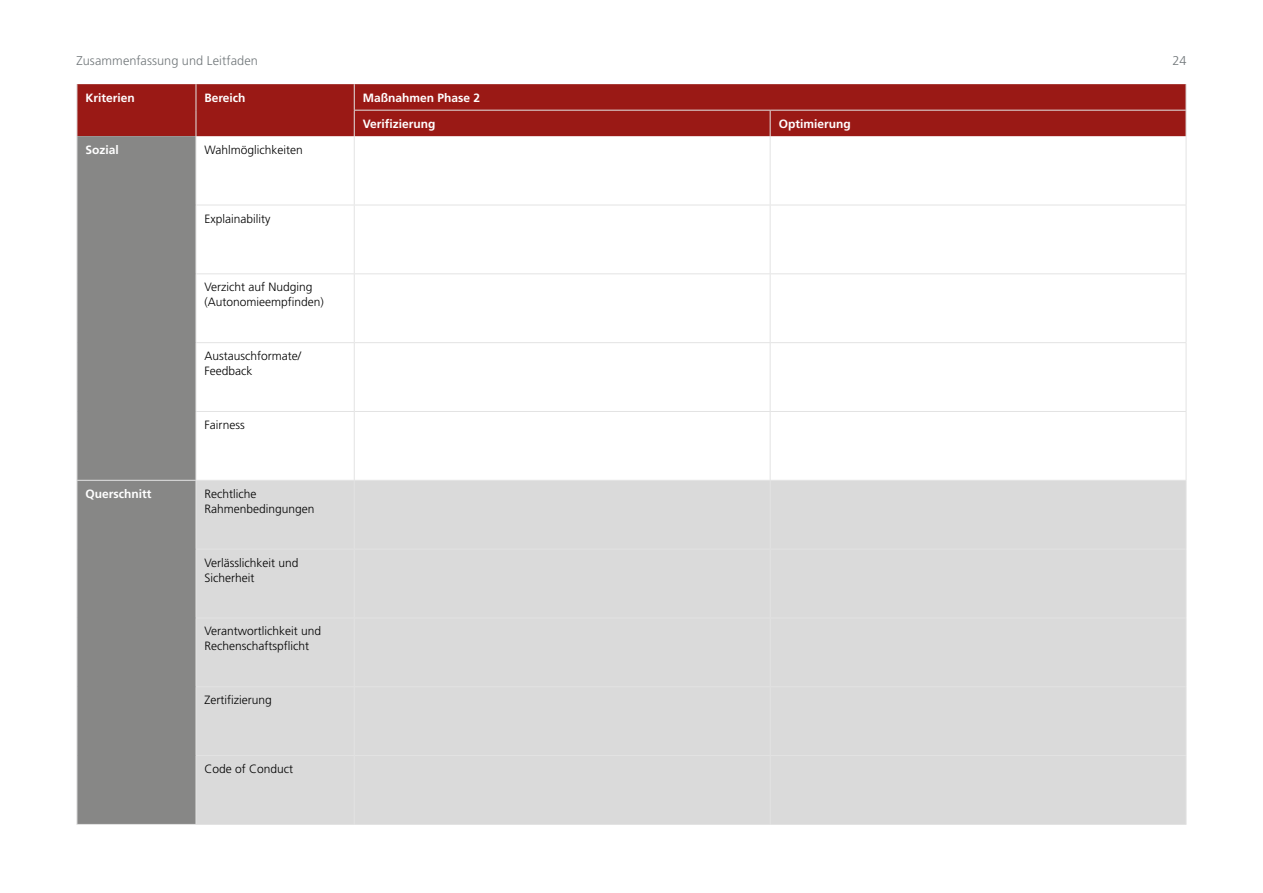
<style>
.page{position:relative;width:1263px;height:893px;background:#fff}
.page>*{position:absolute;margin:0;border:0;box-sizing:border-box;transform-origin:0 0}
.t1{font:300 12.75px "Frutiger";letter-spacing:.005em;color:#71777a}
.t2{font:300 12px/15px "Frutiger";color:#000}
.t3{font:700 12px/26px "Frutiger";color:#fff}
</style>
<div class="page">
<div style="left:78px;top:84px;width:1108px;height:52px;background:#9a1915"></div>
<div style="left:78px;top:136px;width:118px;height:688px;background:#878786"></div>
<div style="left:197px;top:481px;width:989px;height:343px;background:#dadada"></div>
<svg style="left:77px;top:84px;width:1px;height:52px"></svg>
<svg style="left:196px;top:84px;width:1px;height:52px"></svg>
<hr style="left:354px;top:110px;width:416px;height:1px;background:#e3e3e3">
<svg style="left:354px;top:84px;width:1px;height:52px"></svg>
<hr style="left:770px;top:110px;width:416px;height:1px;background:#e3e3e3">
<svg style="left:770px;top:111px;width:1px;height:25px"></svg>
<svg style="left:1186px;top:84px;width:1px;height:52px"></svg>
<hr style="left:77px;top:136px;width:1px;height:69px;background:#e3e3e3">
<hr style="left:77px;top:205px;width:1px;height:69px;background:#e3e3e3">
<hr style="left:77px;top:274px;width:1px;height:69px;background:#e3e3e3">
<hr style="left:77px;top:343px;width:1px;height:68px;background:#e3e3e3">
<hr style="left:77px;top:411px;width:1px;height:69px;background:#e3e3e3">
<hr style="left:196px;top:136px;width:1px;height:69px;background:#e3e3e3">
<hr style="left:354px;top:136px;width:1px;height:69px;background:#e3e3e3">
<hr style="left:770px;top:136px;width:1px;height:69px;background:#e3e3e3">
<hr style="left:1186px;top:136px;width:1px;height:69px;background:#e3e3e3">
<hr style="left:196px;top:205px;width:158px;height:1px;background:#e3e3e3">
<hr style="left:196px;top:205px;width:1px;height:68px;background:#e3e3e3">
<hr style="left:354px;top:205px;width:416px;height:1px;background:#e3e3e3">
<hr style="left:354px;top:205px;width:1px;height:68px;background:#e3e3e3">
<hr style="left:770px;top:205px;width:416px;height:1px;background:#e3e3e3">
<hr style="left:770px;top:205px;width:1px;height:68px;background:#e3e3e3">
<hr style="left:1186px;top:205px;width:1px;height:68px;background:#e3e3e3">
<hr style="left:196px;top:273px;width:158px;height:1px;background:#e3e3e3">
<hr style="left:196px;top:274px;width:1px;height:68px;background:#e3e3e3">
<hr style="left:354px;top:273px;width:416px;height:1px;background:#e3e3e3">
<hr style="left:354px;top:274px;width:1px;height:68px;background:#e3e3e3">
<hr style="left:770px;top:273px;width:416px;height:1px;background:#e3e3e3">
<hr style="left:770px;top:274px;width:1px;height:68px;background:#e3e3e3">
<hr style="left:1186px;top:274px;width:1px;height:68px;background:#e3e3e3">
<hr style="left:196px;top:342px;width:158px;height:1px;background:#e3e3e3">
<hr style="left:196px;top:343px;width:1px;height:68px;background:#e3e3e3">
<hr style="left:354px;top:342px;width:416px;height:1px;background:#e3e3e3">
<hr style="left:354px;top:343px;width:1px;height:68px;background:#e3e3e3">
<hr style="left:770px;top:342px;width:416px;height:1px;background:#e3e3e3">
<hr style="left:770px;top:343px;width:1px;height:68px;background:#e3e3e3">
<hr style="left:1186px;top:343px;width:1px;height:68px;background:#e3e3e3">
<hr style="left:196px;top:411px;width:158px;height:1px;background:#e3e3e3">
<hr style="left:196px;top:412px;width:1px;height:68px;background:#e3e3e3">
<hr style="left:354px;top:411px;width:416px;height:1px;background:#e3e3e3">
<hr style="left:354px;top:412px;width:1px;height:68px;background:#e3e3e3">
<hr style="left:770px;top:411px;width:416px;height:1px;background:#e3e3e3">
<hr style="left:770px;top:412px;width:1px;height:68px;background:#e3e3e3">
<hr style="left:1186px;top:412px;width:1px;height:68px;background:#e3e3e3">
<hr style="left:77px;top:480px;width:119px;height:1px;background:#e3e3e3">
<hr style="left:77px;top:481px;width:1px;height:68px;background:#e3e3e3">
<hr style="left:77px;top:549px;width:1px;height:69px;background:#e3e3e3">
<hr style="left:77px;top:618px;width:1px;height:69px;background:#e3e3e3">
<hr style="left:77px;top:687px;width:1px;height:69px;background:#e3e3e3">
<hr style="left:77px;top:756px;width:1px;height:68px;background:#e3e3e3">
<hr style="left:77px;top:824px;width:119px;height:1px;background:#e3e3e3">
<hr style="left:196px;top:480px;width:158px;height:1px;background:#e3e3e3">
<hr style="left:196px;top:481px;width:1px;height:68px;background:#e3e3e3">
<hr style="left:354px;top:480px;width:416px;height:1px;background:#e3e3e3">
<hr style="left:354px;top:481px;width:1px;height:68px;background:#e3e3e3">
<hr style="left:770px;top:480px;width:416px;height:1px;background:#e3e3e3">
<hr style="left:770px;top:481px;width:1px;height:68px;background:#e3e3e3">
<hr style="left:1186px;top:481px;width:1px;height:68px;background:#e3e3e3">
<hr style="left:196px;top:549px;width:158px;height:1px;background:#e3e3e3">
<hr style="left:196px;top:549px;width:1px;height:69px;background:#e3e3e3">
<hr style="left:354px;top:549px;width:416px;height:1px;background:#e3e3e3">
<hr style="left:354px;top:549px;width:1px;height:69px;background:#e3e3e3">
<hr style="left:770px;top:549px;width:416px;height:1px;background:#e3e3e3">
<hr style="left:770px;top:549px;width:1px;height:69px;background:#e3e3e3">
<hr style="left:1186px;top:549px;width:1px;height:69px;background:#e3e3e3">
<hr style="left:196px;top:618px;width:158px;height:1px;background:#e3e3e3">
<hr style="left:196px;top:618px;width:1px;height:68px;background:#e3e3e3">
<hr style="left:354px;top:618px;width:416px;height:1px;background:#e3e3e3">
<hr style="left:354px;top:618px;width:1px;height:68px;background:#e3e3e3">
<hr style="left:770px;top:618px;width:416px;height:1px;background:#e3e3e3">
<hr style="left:770px;top:618px;width:1px;height:68px;background:#e3e3e3">
<hr style="left:1186px;top:618px;width:1px;height:68px;background:#e3e3e3">
<hr style="left:196px;top:686px;width:158px;height:1px;background:#e3e3e3">
<hr style="left:196px;top:687px;width:1px;height:68px;background:#e3e3e3">
<hr style="left:354px;top:686px;width:416px;height:1px;background:#e3e3e3">
<hr style="left:354px;top:687px;width:1px;height:68px;background:#e3e3e3">
<hr style="left:770px;top:686px;width:416px;height:1px;background:#e3e3e3">
<hr style="left:770px;top:687px;width:1px;height:68px;background:#e3e3e3">
<hr style="left:1186px;top:687px;width:1px;height:68px;background:#e3e3e3">
<hr style="left:196px;top:755px;width:158px;height:1px;background:#e3e3e3">
<hr style="left:196px;top:756px;width:1px;height:68px;background:#e3e3e3">
<hr style="left:354px;top:755px;width:416px;height:1px;background:#e3e3e3">
<hr style="left:354px;top:756px;width:1px;height:68px;background:#e3e3e3">
<hr style="left:770px;top:755px;width:416px;height:1px;background:#e3e3e3">
<hr style="left:770px;top:756px;width:1px;height:68px;background:#e3e3e3">
<hr style="left:1186px;top:756px;width:1px;height:68px;background:#e3e3e3">
<hr style="left:196px;top:824px;width:158px;height:1px;background:#e3e3e3">
<hr style="left:354px;top:824px;width:416px;height:1px;background:#e3e3e3">
<hr style="left:770px;top:824px;width:416px;height:1px;background:#e3e3e3">
<p class="t1" style="left:77px;top:54px;width:183px">Zusammenfassung und Leitfaden</p>
<p class="t1" style="left:1172px;top:54px;width:15px">24</p>
<p class="t3" style="left:85px;top:85px;width:51px">Kriterien</p>
<p class="t3" style="left:204px;top:85px;width:43px">Bereich</p>
<p class="t3" style="left:363px;top:85px;width:119px">Maßnahmen Phase 2<br>Verifizierung</p>
<p class="t3" style="left:779px;top:111px;width:74px">Optimierung</p>
<p class="t3" style="left:85px;top:137px;width:35px">Sozial</p>
<p class="t2" style="left:204px;top:142px;width:100px">Wahlmöglichkeiten</p>
<p class="t2" style="left:204px;top:211px;width:67px">Explainability</p>
<p class="t2" style="left:204px;top:280px;width:121px">Verzicht auf Nudging (Autonomieempfinden)</p>
<p class="t2" style="left:204px;top:349px;width:98px">Austauschformate/<br>Feedback</p>
<p class="t2" style="left:204px;top:417px;width:42px">Fairness</p>
<p class="t3" style="left:85px;top:481px;width:67px">Querschnitt</p>
<p class="t2" style="left:204px;top:486px;width:112px">Rechtliche<br>Rahmenbedingungen</p>
<p class="t2" style="left:204px;top:555px;width:96px">Verlässlichkeit und<br>Sicherheit</p>
<p class="t2" style="left:204px;top:624px;width:118px">Verantwortlichkeit und<br>Rechenschaftspflicht</p>
<p class="t2" style="left:204px;top:693px;width:69px">Zertifizierung</p>
<p class="t2" style="left:204px;top:762px;width:90px">Code of Conduct</p>
</div>
